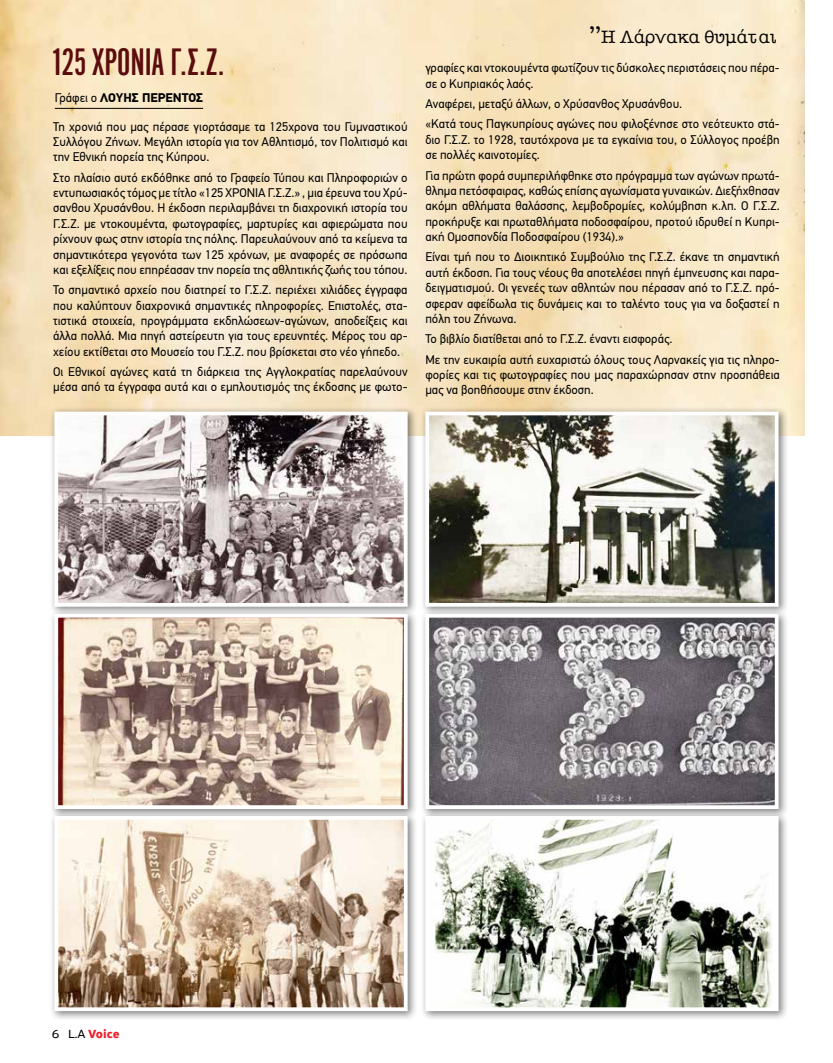
<style>
.page{position:relative;width:833px;height:1063px;background:#fff}
.page>*{position:absolute;margin:0;border:0;box-sizing:border-box;transform-origin:0 0}
.t1{font:31.5px "CF Blast Gothic Maxi";color:#5b0c0c}
.t2{font:18.38px "American Typewriter";color:#000}
.t3{font:12.5px/15.4px "PF Din Text Pro";color:#000}
.t4{font:700 12.5px "PF Din Text Pro";color:#000}
.t5{font:700 12.5px "PF Highway Sans Pro";color:#ec2028}
.s1{font-weight:400}
.s2{font-size:24px}
.s3{font-weight:400;color:#000}
</style>
<div class="page">
<img style="left:0;top:0;width:804px;height:436px">
<hr style="left:55px;top:108px;width:148px;height:1px;background:#000">
<div style="left:49px;top:407px;width:369px;height:210px;background:#000;opacity:.5"></div>
<img style="left:59px;top:417px;width:343px;height:185px">
<div style="left:54px;top:412px;width:353px;height:195px;border:4px solid #fff"></div>
<div style="left:420px;top:407px;width:368px;height:210px;background:#000;opacity:.5"></div>
<img style="left:430px;top:417px;width:343px;height:185px">
<div style="left:425px;top:412px;width:353px;height:195px;border:4px solid #fff"></div>
<div style="left:49px;top:609px;width:369px;height:210px;background:#000;opacity:.5"></div>
<img style="left:59px;top:619px;width:343px;height:185px">
<div style="left:54px;top:614px;width:353px;height:195px;border:4px solid #fff"></div>
<div style="left:420px;top:609px;width:368px;height:210px;background:#000;opacity:.5"></div>
<img style="left:430px;top:619px;width:343px;height:185px">
<div style="left:425px;top:614px;width:353px;height:195px;border:4px solid #fff"></div>
<div style="left:49px;top:811px;width:369px;height:210px;background:#000;opacity:.5"></div>
<img style="left:59px;top:821px;width:343px;height:185px">
<div style="left:54px;top:816px;width:353px;height:195px;border:4px solid #fff"></div>
<div style="left:420px;top:811px;width:368px;height:210px;background:#000;opacity:.5"></div>
<img style="left:430px;top:821px;width:343px;height:185px">
<div style="left:425px;top:816px;width:353px;height:195px;border:4px solid #fff"></div>
<h1 class="t1" style="left:54px;top:44px;width:172px">125 ΧΡΟΝΙΑ Γ.Σ.Ζ.</h1>
<p class="t4" style="left:55px;top:90px;width:150px"><span class="s1">Γράφει ο</span> ΛΟΥΗΣ ΠΕΡΕΝΤΟΣ</p>
<p class="t3" style="left:53px;top:119px;width:356px;text-align:justify">Τη χρονιά που μας πέρασε γιορτάσαμε τα 125χρονα του Γυμναστικού Συλλόγου Ζήνων. Μεγάλη ιστορία για τον Αθλητισμό, τον Πολιτισμό και την Εθνική πορεία της Κύπρου.</p>
<p class="t3" style="left:53px;top:170px;width:356px;text-align:justify">Στο πλαίσιο αυτό εκδόθηκε από το Γραφείο Τύπου και Πληροφοριών ο εντυπωσιακός τόμος με τίτλο «125 ΧΡΟΝΙΑ Γ.Σ.Ζ.» , μια έρευνα του Χρύ&shy;σανθου Χρυσάνθου. Η έκδοση περιλαμβάνει τη διαχρονική ιστορία του Γ.Σ.Ζ. με ντοκουμέντα, φωτογραφίες, μαρτυρίες και αφιερώματα που ρίχνουν φως στην ιστορία της πόλης. Παρευλαύνουν από τα κείμενα τα σημαντικότερα γεγονότα των 125 χρόνων, με αναφορές σε πρόσωπα και εξελίξεις που επηρέασαν την πορεία της αθλητικής ζωής του τόπου.</p>
<p class="t3" style="left:53px;top:282px;width:356px;text-align:justify">Το σημαντικό αρχείο που διατηρεί το Γ.Σ.Ζ. περιέχει χιλιάδες έγγραφα που καλύπτουν διαχρονικά σημαντικές πληροφορίες. Επιστολές, στα&shy;τιστικά στοιχεία, προγράμματα εκδηλώσεων-αγώνων, αποδείξεις και άλλα πολλά. Μια πηγή αστείρευτη για τους ερευνητές. Μέρος του αρ&shy;χείου εκτίθεται στο Μουσείο του Γ.Σ.Ζ. που βρίσκεται στο νέο γήπεδο.</p>
<p class="t3" style="left:53px;top:364px;width:356px">Οι Εθνικοί αγώνες κατά τη διάρκεια της Αγγλοκρατίας παρελαύνουν μέσα από τα έγγραφα αυτά και ο εμπλουτισμός της έκδοσης με φωτο-</p>
<h2 class="t2" style="left:589px;top:23px;width:188px"><span class="s2">’’</span>Η Λάρνακα θυμάται</h2>
<p class="t3" style="left:425px;top:61px;width:356px">γραφίες και ντοκουμέντα φωτίζουν τις δύσκολες περιστάσεις που πέρα&shy;σε ο Κυπριακός λαός.</p>
<p class="t3" style="left:425px;top:94px;width:356px;line-height:20.4px">Αναφέρει, μεταξύ άλλων, ο Χρύσανθος Χρυσάνθου.<br>«Κατά τους Παγκυπρίους αγώνες που φιλοξένησε στο νεότευκτο στά-</p>
<p class="t3" style="left:425px;top:132px;width:356px">διο Γ.Σ.Ζ. το 1928, ταυτόχρονα με τα εγκαίνια του, ο Σύλλογος προέβη σε πολλές καινοτομίες.</p>
<p class="t3" style="left:425px;top:168px;width:356px;text-align:justify">Για πρώτη φορά συμπεριλήφθηκε στο πρόγραμμα των αγώνων πρωτά&shy;θλημα πετόσφαιρας, καθώς επίσης αγωνίσματα γυναικών. Διεξήχθησαν ακόμη αθλήματα θαλάσσης, λεμβοδρομίες, κολύμβηση κ.λπ. Ο Γ.Σ.Ζ. προκήρυξε και πρωταθλήματα ποδοσφαίρου, προτού ιδρυθεί η Κυπρι&shy;ακή Ομοσπονδία Ποδοσφαίρου (1934).»</p>
<p class="t3" style="left:425px;top:250px;width:356px;text-align:justify">Είναι τμή που το Διοικητικό Συμβούλιο της Γ.Σ.Ζ. έκανε τη σημαντική αυτή έκδοση. Για τους νέους θα αποτελέσει πηγή έμπνευσης και παρα&shy;δειγματισμού. Οι γενεές των αθλητών που πέρασαν από το Γ.Σ.Ζ. πρό&shy;σφεραν αφείδωλα τις δυνάμεις και το ταλέντο τους για να δοξαστεί η πόλη του Ζήνωνα.</p>
<p class="t3" style="left:425px;top:329px;width:356px;line-height:20.4px">Το βιβλίο διατίθεται από το Γ.Σ.Ζ. έναντι εισφοράς.<br>Με την ευκαιρία αυτή ευχαριστώ όλους τους Λαρνακείς για τις πληρο-</p>
<p class="t3" style="left:425px;top:367px;width:356px">φορίες και τις φωτογραφίες που μας παραχώρησαν στην προσπάθεια μας να βοηθήσουμε στην έκδοση.</p>
<p class="t5" style="left:52px;top:1027px;width:69px"><span class="s3">6 L.A</span> Voice</p>
</div>
